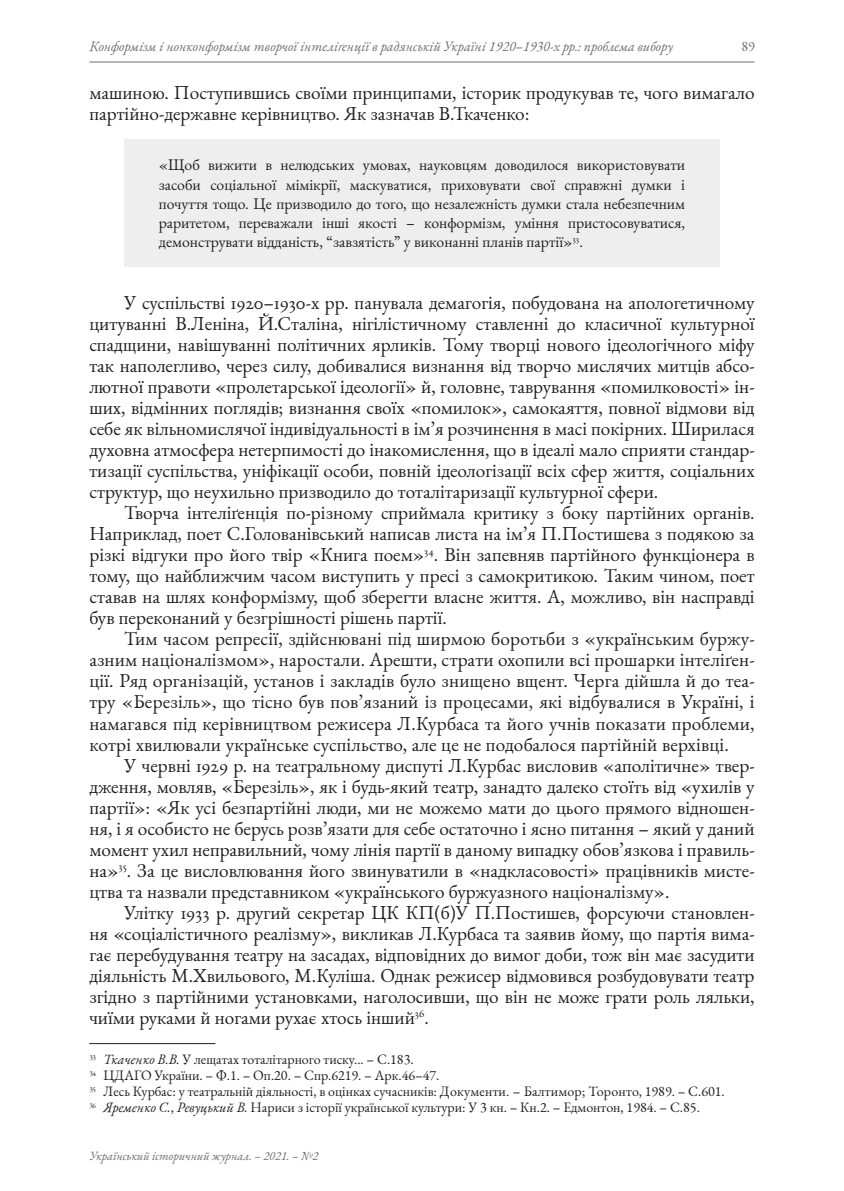
<style>
.page{position:relative;width:844px;height:1191px;background:#fff}
.page>*{position:absolute;margin:0;border:0;box-sizing:border-box;transform-origin:0 0}
.t1{font:19.25px/21px "EB Garamond";color:#231f20;text-align:justify}
.t2{font:15.75px/19.2px "EB Garamond";color:#231f20;text-align:justify}
.t3{font:14px/15.8px "EB Garamond";color:#231f20}
.t4{font:italic 14px "EB Garamond";color:#6c6d70}
.t5{font:14px "EB Garamond";color:#6c6d70}
.t6{font:italic 12.25px "EB Garamond";color:#6c6d70}
.s1{font-style:italic}
</style>
<div class="page">
<hr style="left:89px;top:62px;width:665px;height:1px;background:#6c6d70">
<div style="left:124px;top:140px;width:595px;height:127px;background:#eeeeef"></div>
<hr style="left:89px;top:1043px;width:126px;height:1px;background:#231f20">
<p class="t4" style="left:89px;top:37px;width:585px">Конформізм і нонконформізм творчої інтеліґенції в радянській Україні 1920–1930-х рр.: проблема вибору</p>
<p class="t5" style="left:741px;top:37px;width:15px">89</p>
<p class="t1" style="left:89px;top:82px;width:666px">машиною. Поступившись своїми принципами, історик продукував те, чого вимагало партійно-державне керівництво. Як зазначав В.Ткаченко:</p>
<p class="t2" style="left:159px;top:156px;width:527px">«Щоб вижити в нелюдських умовах, науковцям доводилося використовувати засоби соціальної мімікрії, маскуватися, приховувати свої справжні думки і почуття тощо. Це призводило до того, що незалежність думки стала небезпечним раритетом, переважали інші якості – конформізм, уміння пристосовуватися, демонструвати відданість, “завзятість” у виконанні планів партії»<sup>33</sup>.</p>
<p class="t1" style="left:89px;top:292px;width:666px;text-indent:35px">У суспільстві 1920–1930-х рр. панувала демагогія, побудована на апологетичному цитуванні В.Леніна, Й.Сталіна, нігілістичному ставленні до класичної культурної спадщини, навішуванні політичних ярликів. Тому творці нового ідеологічного міфу так наполегливо, через силу, добивалися визнання від творчо мислячих митців абсо&shy;лютної правоти «пролетарської ідеології» й, головне, таврування «помилковості» ін&shy;ших, відмінних поглядів; визнання своїх «помилок», самокаяття, повної відмови від себе як вільномислячої індивідуальності в ім’я розчинення в масі покірних. Ширилася духовна атмосфера нетерпимості до інакомислення, що в ідеалі мало сприяти стандар&shy;тизації суспільства, уніфікації особи, повній ідеологізації всіх сфер життя, соціальних структур, що неухильно призводило до тоталітаризації культурної сфери.</p>
<p class="t1" style="left:89px;top:502px;width:666px;text-indent:35px">Творча інтеліґенція по-різному сприймала критику з боку партійних органів.<br>Наприклад, поет С.Голованівський написав листа на ім’я П.Постишева з подякою за різкі відгуки про його твір «Книга поем»<sup>34</sup>. Він запевняв партійного функціонера в тому, що найближчим часом виступить у пресі з самокритикою. Таким чином, поет ставав на шлях конформізму, щоб зберегти власне життя. А, можливо, він насправді був переконаний у безгрішності рішень партії.</p>
<p class="t1" style="left:89px;top:628px;width:666px;text-indent:35px">Тим часом репресії, здійснювані під ширмою боротьби з «українським буржу&shy;азним націоналізмом», наростали. Арешти, страти охопили всі прошарки інтеліґен&shy;ції. Ряд організацій, установ і закладів було знищено вщент. Черга дійшла й до теа&shy;тру «Березіль», що тісно був пов’язаний із процесами, які відбувалися в Україні, і намагався під керівництвом режисера Л.Курбаса та його учнів показати проблеми, котрі хвилювали українське суспільство, але це не подобалося партійній верхівці.</p>
<p class="t1" style="left:89px;top:754px;width:666px;text-indent:35px">У червні 1929 р. на театральному диспуті Л.Курбас висловив «аполітичне» твер&shy;дження, мовляв, «Березіль», як і будь-який театр, занадто далеко стоїть від «ухилів у партії»: «Як усі безпартійні люди, ми не можемо мати до цього прямого відношен&shy;ня, і я особисто не берусь розв’язати для себе остаточно і ясно питання – який у даний момент ухил неправильний, чому лінія партії в даному випадку обов’язкова і правиль&shy;на»<sup>35</sup>. За це висловлювання його звинуватили в «надкласовості» працівників мисте&shy;цтва та назвали представником «українського буржуазного націоналізму».</p>
<p class="t1" style="left:89px;top:901px;width:666px;text-indent:35px">Улітку 1933 р. другий секретар ЦК КП(б)У П.Постишев, форсуючи становлен&shy;ня «соціалістичного реалізму», викликав Л.Курбаса та заявив йому, що партія вима&shy;гає перебудування театру на засадах, відповідних до вимог доби, тож він має засудити діяльність М.Хвильового, М.Куліша. Однак режисер відмовився розбудовувати театр згідно з партійними установками, наголосивши, що він не може грати роль ляльки, чиїми руками й ногами рухає хтось інший<sup>36</sup>.</p>
<p class="t3" style="left:89px;top:1051px;width:636px"><sup>33</sup> <span class="s1">Ткаченко В.В.</span> У лещатах тоталітарного тиску... – С.183.<br><sup>34</sup> ЦДАГО України. – Ф.1. – Оп.20. – Спр.6219. – Арк.46–47.<br><sup>35</sup> Лесь Курбас: у театральній діяльності, в оцінках сучасників: Документи. – Балтимор; Торонто, 1989. – С.601.<br><sup>36</sup> <span class="s1">Яременко С.</span>, <span class="s1">Ревуцький В.</span> Нариси з історії української культури: У 3 кн. – Кн.2. – Едмонтон, 1984. – С.85.</p>
<p class="t6" style="left:89px;top:1148px;width:230px">Український історичний журнал. – 2021. – №2</p>
</div>
